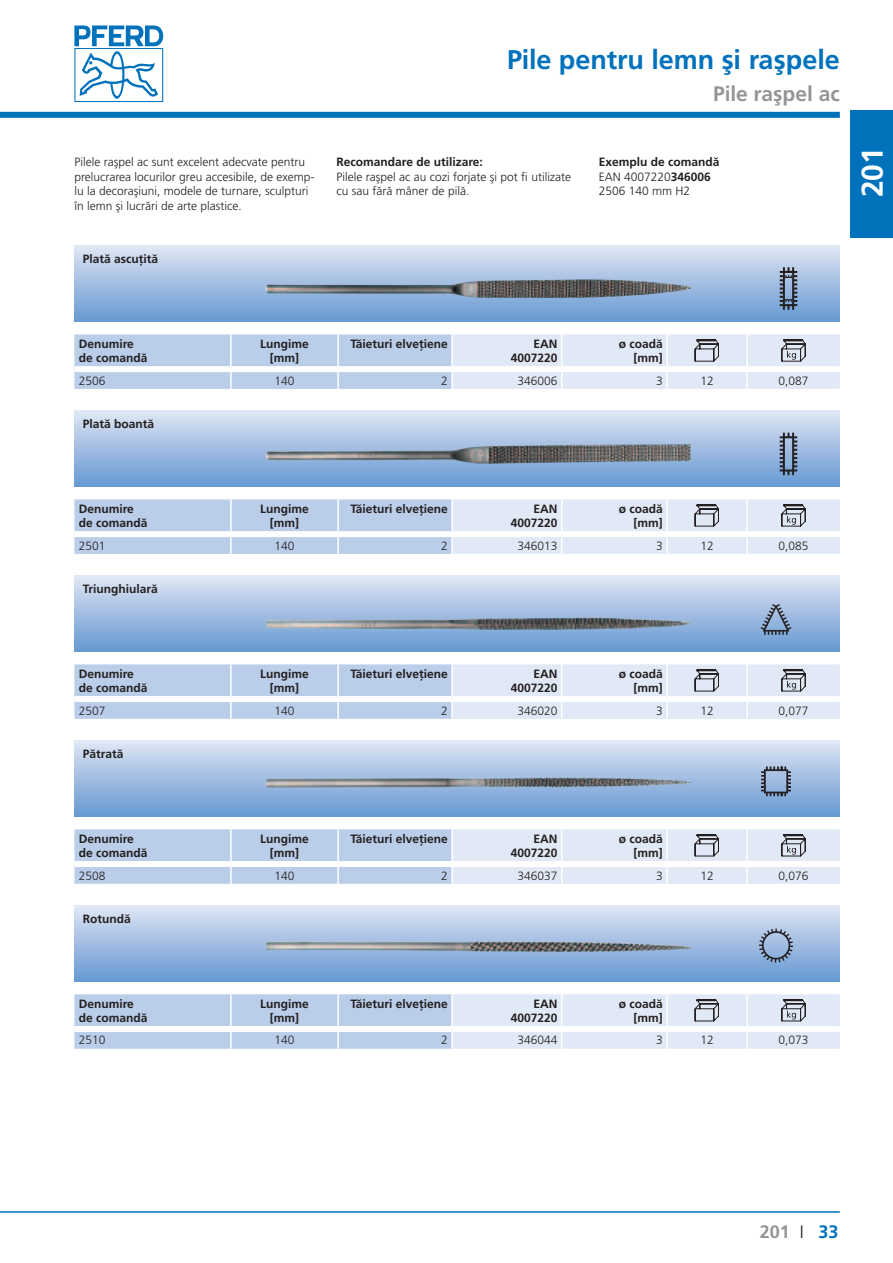
<style>
.page{position:relative;width:893px;height:1263px;background:#fff}
.page>*{position:absolute;margin:0;border:0;box-sizing:border-box;transform-origin:0 0}
.t1{font:700 30px "Frutiger";color:#fff}
.t2{font:700 27px "Frutiger LT Pro";letter-spacing:-.005em;color:#0072bc}
.t3{font:700 21px "Frutiger LT Pro";color:#939598}
.t4{font:700 18px "Frutiger";color:#939598}
.t5{font:700 18px "Frutiger LT Pro";color:#0072bc}
.t6{font:700 12px/14.4px "Frutiger LT Pro";color:#231f20;text-align:right}
.t7{font:300 12px/14.4px "Frutiger LT Pro";color:#231f20}
.s1{font-weight:300}
.s2{font-weight:300;color:#231f20}
</style>
<div class="page">
<svg style="left:74px;top:26px;width:89px;height:76px"></svg>
<div style="left:850px;top:111px;width:43px;height:127px;background:#0072bc"></div>
<div style="left:0;top:112px;width:840px;height:6px;background:#0072bc"></div>
<hr style="left:0;top:1211px;width:840px;height:2px;background:#0072bc">
<svg style="left:74px;top:334px;width:766px;height:55px;background:#d2ddef"></svg>
<div style="left:74px;top:245px;width:766px;height:77px;background:linear-gradient(to bottom,#e0e6f4,#6597d1)"></div>
<img style="left:266px;top:279px;width:425px;height:19px">
<svg style="left:780px;top:267px;width:17px;height:43px"></svg>
<svg style="left:74px;top:499px;width:766px;height:55px;background:#d2ddef"></svg>
<div style="left:74px;top:410px;width:766px;height:77px;background:linear-gradient(to bottom,#e0e6f4,#6597d1)"></div>
<img style="left:266px;top:444px;width:425px;height:20px">
<svg style="left:780px;top:433px;width:17px;height:42px"></svg>
<svg style="left:74px;top:664px;width:766px;height:55px;background:#d2ddef"></svg>
<div style="left:74px;top:575px;width:766px;height:77px;background:linear-gradient(to bottom,#e0e6f4,#6597d1)"></div>
<img style="left:266px;top:609px;width:425px;height:21px">
<svg style="left:761px;top:604px;width:30px;height:31px"></svg>
<svg style="left:74px;top:829px;width:766px;height:55px;background:#d2ddef"></svg>
<div style="left:74px;top:740px;width:766px;height:77px;background:linear-gradient(to bottom,#e0e6f4,#6597d1)"></div>
<img style="left:266px;top:777px;width:425px;height:11px">
<svg style="left:761px;top:766px;width:30px;height:30px"></svg>
<svg style="left:74px;top:994px;width:766px;height:55px;background:#d2ddef"></svg>
<div style="left:74px;top:905px;width:766px;height:76px;background:linear-gradient(to bottom,#e0e6f4,#6899d2)"></div>
<img style="left:266px;top:940px;width:425px;height:13px">
<svg style="left:759px;top:928px;width:34px;height:34px"></svg>
<h2 class="t2" style="left:507px;top:44px;width:334px">Pile pentru lemn şi raşpele</h2>
<h3 class="t3" style="left:713px;top:81px;width:128px">Pile raşpel ac</h3>
<p class="t7" style="left:74px;top:155px;width:242px">Pilele raşpel ac sunt excelent adecvate pentru prelucrarea locurilor greu accesibile, de exemp&shy;lu la decoraşiuni, modele de turnare, sculpturi în lemn şi lucrări de arte plastice.</p>
<p class="t6" style="left:337px;top:155px;width:148px">Recomandare de utilizare:</p>
<p class="t7" style="left:337px;top:169px;width:236px">Pilele raşpel ac au cozi forjate şi pot fi utilizate cu sau fără mâner de pilă.</p>
<p class="t6" style="left:83px;top:251px;width:77px">Plată ascuţită</p>
<p class="t6" style="left:599px;top:155px;width:122px;text-align:left">Exemplu de comandă<br><span class="s1">EAN 4007220</span>346006<br><span class="s1">2506 140 mm H2</span></p>
<h1 class="t1" style="left:855px;top:197px;width:52px;rotate:-90deg">201</h1>
<p class="t6" style="left:79px;top:336px;width:70px;text-align:left">Denumire de comandă</p>
<p class="t6" style="left:260px;top:336px;width:50px;text-align:center">Lungime [mm]</p>
<p class="t6" style="left:350px;top:336px;width:99px">Tăieturi elveţiene</p>
<p class="t6" style="left:511px;top:336px;width:48px">EAN<br>4007220</p>
<p class="t6" style="left:619px;top:336px;width:46px">ø coadă [mm]</p>
<p class="t7" style="left:79px;top:373px;width:28px">2506</p>
<p class="t7" style="left:274px;top:373px;width:22px">140</p>
<p class="t7" style="left:441px;top:373px;width:8px">2</p>
<p class="t7" style="left:517px;top:373px;width:42px">346006</p>
<p class="t7" style="left:656px;top:373px;width:8px">3</p>
<p class="t7" style="left:700px;top:373px;width:15px">12</p>
<p class="t7" style="left:778px;top:373px;width:32px">0,087</p>
<p class="t6" style="left:83px;top:416px;width:73px">Plată boantă</p>
<p class="t6" style="left:79px;top:501px;width:70px;text-align:left">Denumire de comandă</p>
<p class="t6" style="left:260px;top:501px;width:50px;text-align:center">Lungime [mm]</p>
<p class="t6" style="left:350px;top:501px;width:99px">Tăieturi elveţiene</p>
<p class="t6" style="left:511px;top:501px;width:48px">EAN<br>4007220</p>
<p class="t6" style="left:619px;top:501px;width:46px">ø coadă [mm]</p>
<p class="t7" style="left:79px;top:538px;width:28px">2501</p>
<p class="t7" style="left:274px;top:538px;width:22px">140</p>
<p class="t7" style="left:441px;top:538px;width:8px">2</p>
<p class="t7" style="left:517px;top:538px;width:42px">346013</p>
<p class="t7" style="left:656px;top:538px;width:8px">3</p>
<p class="t7" style="left:700px;top:538px;width:15px">12</p>
<p class="t7" style="left:778px;top:538px;width:32px">0,085</p>
<p class="t6" style="left:83px;top:581px;width:76px">Triunghiulară</p>
<p class="t6" style="left:79px;top:666px;width:70px;text-align:left">Denumire de comandă</p>
<p class="t6" style="left:260px;top:666px;width:50px;text-align:center">Lungime [mm]</p>
<p class="t6" style="left:350px;top:666px;width:99px">Tăieturi elveţiene</p>
<p class="t6" style="left:511px;top:666px;width:48px">EAN<br>4007220</p>
<p class="t6" style="left:619px;top:666px;width:46px">ø coadă [mm]</p>
<p class="t7" style="left:79px;top:703px;width:28px">2507</p>
<p class="t7" style="left:274px;top:703px;width:22px">140</p>
<p class="t7" style="left:441px;top:703px;width:8px">2</p>
<p class="t7" style="left:517px;top:703px;width:42px">346020</p>
<p class="t7" style="left:656px;top:703px;width:8px">3</p>
<p class="t7" style="left:700px;top:703px;width:15px">12</p>
<p class="t7" style="left:778px;top:703px;width:32px">0,077</p>
<p class="t6" style="left:83px;top:746px;width:42px">Pătrată</p>
<p class="t6" style="left:79px;top:831px;width:70px;text-align:left">Denumire de comandă</p>
<p class="t6" style="left:260px;top:831px;width:50px;text-align:center">Lungime [mm]</p>
<p class="t6" style="left:350px;top:831px;width:99px">Tăieturi elveţiene</p>
<p class="t6" style="left:511px;top:831px;width:48px">EAN<br>4007220</p>
<p class="t6" style="left:619px;top:831px;width:46px">ø coadă [mm]</p>
<p class="t7" style="left:79px;top:868px;width:28px">2508</p>
<p class="t7" style="left:274px;top:868px;width:22px">140</p>
<p class="t7" style="left:441px;top:868px;width:8px">2</p>
<p class="t7" style="left:517px;top:868px;width:42px">346037</p>
<p class="t7" style="left:656px;top:868px;width:8px">3</p>
<p class="t7" style="left:700px;top:868px;width:15px">12</p>
<p class="t7" style="left:778px;top:868px;width:32px">0,076</p>
<p class="t6" style="left:83px;top:911px;width:50px">Rotundă</p>
<p class="t6" style="left:79px;top:996px;width:70px;text-align:left">Denumire de comandă</p>
<p class="t6" style="left:260px;top:996px;width:50px;text-align:center">Lungime [mm]</p>
<p class="t6" style="left:350px;top:996px;width:99px">Tăieturi elveţiene</p>
<p class="t6" style="left:511px;top:996px;width:48px">EAN<br>4007220</p>
<p class="t6" style="left:619px;top:996px;width:46px">ø coadă [mm]</p>
<p class="t7" style="left:79px;top:1033px;width:28px">2510</p>
<p class="t7" style="left:274px;top:1033px;width:22px">140</p>
<p class="t7" style="left:441px;top:1033px;width:8px">2</p>
<p class="t7" style="left:517px;top:1033px;width:42px">346044</p>
<p class="t7" style="left:656px;top:1033px;width:8px">3</p>
<p class="t7" style="left:700px;top:1033px;width:15px">12</p>
<p class="t7" style="left:778px;top:1033px;width:32px">0,073</p>
<h3 class="t4" style="left:760px;top:1221px;width:46px">201 <span class="s2">I</span></h3>
<h3 class="t5" style="left:819px;top:1221px;width:21px">33</h3>
</div>
